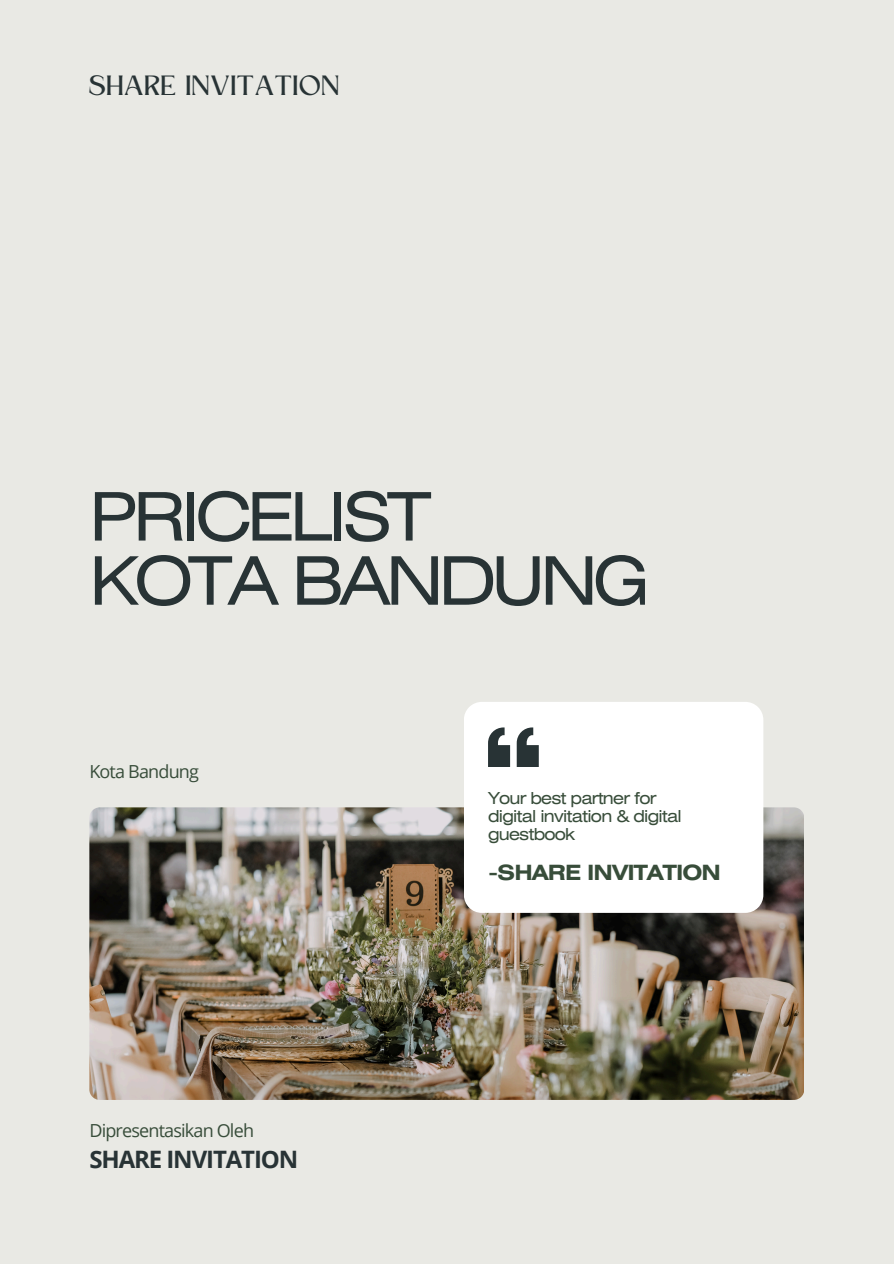
<style>
.page{position:relative;width:894px;height:1264px;background:#fff}
.page>*{position:absolute;margin:0;border:0;box-sizing:border-box;transform-origin:0 0}
.t1{font:66.75px/64.2px "Helios Ext";letter-spacing:-.07em;color:#283335}
.t2{font:25.95px "Kingred Serif";color:#283335}
.t3{font:700 24px "Open Sans";letter-spacing:-.045em;color:#283335}
.t4{font:700 21px "Helios Ext";letter-spacing:-.045em;color:#384d3a}
.t5{font:18px "Open Sans";letter-spacing:-.045em;color:#384d3a}
.t6{font:16.5px/18px "Helios Ext";letter-spacing:-.045em;color:#384d3a}
</style>
<div class="page">
<div style="left:0;top:0;width:893px;height:1263px;background:#e9e9e4"></div>
<img style="left:89px;top:807px;width:714px;height:292px;border-radius:10px">
<div style="left:463px;top:702px;width:300px;height:210px;background:#fff"></div>
<svg style="left:488px;top:727px;width:50px;height:39px;background:#72797b"></svg>
<p class="t2" style="left:89px;top:75px;width:253px">SHARE INVITATION</p>
<h1 class="t1" style="left:89px;top:490px;width:562px">PRICELIST<br>KOTA BANDUNG</h1>
<h4 class="t5" style="left:89px;top:759px;width:111px">Kota Bandung</h4>
<p class="t5" style="left:89px;top:1117px;width:166px">Dipresentasikan Oleh</p>
<p class="t3" style="left:89px;top:1142px;width:210px">SHARE INVITATION</p>
<p class="t6" style="left:488px;top:790px;width:170px">Your best partner for</p>
<p class="t6" style="left:488px;top:808px;width:195px">digital invitation &amp; digital guestbook</p>
<p class="t4" style="left:488px;top:865px;width:234px">-SHARE INVITATION</p>
</div>
